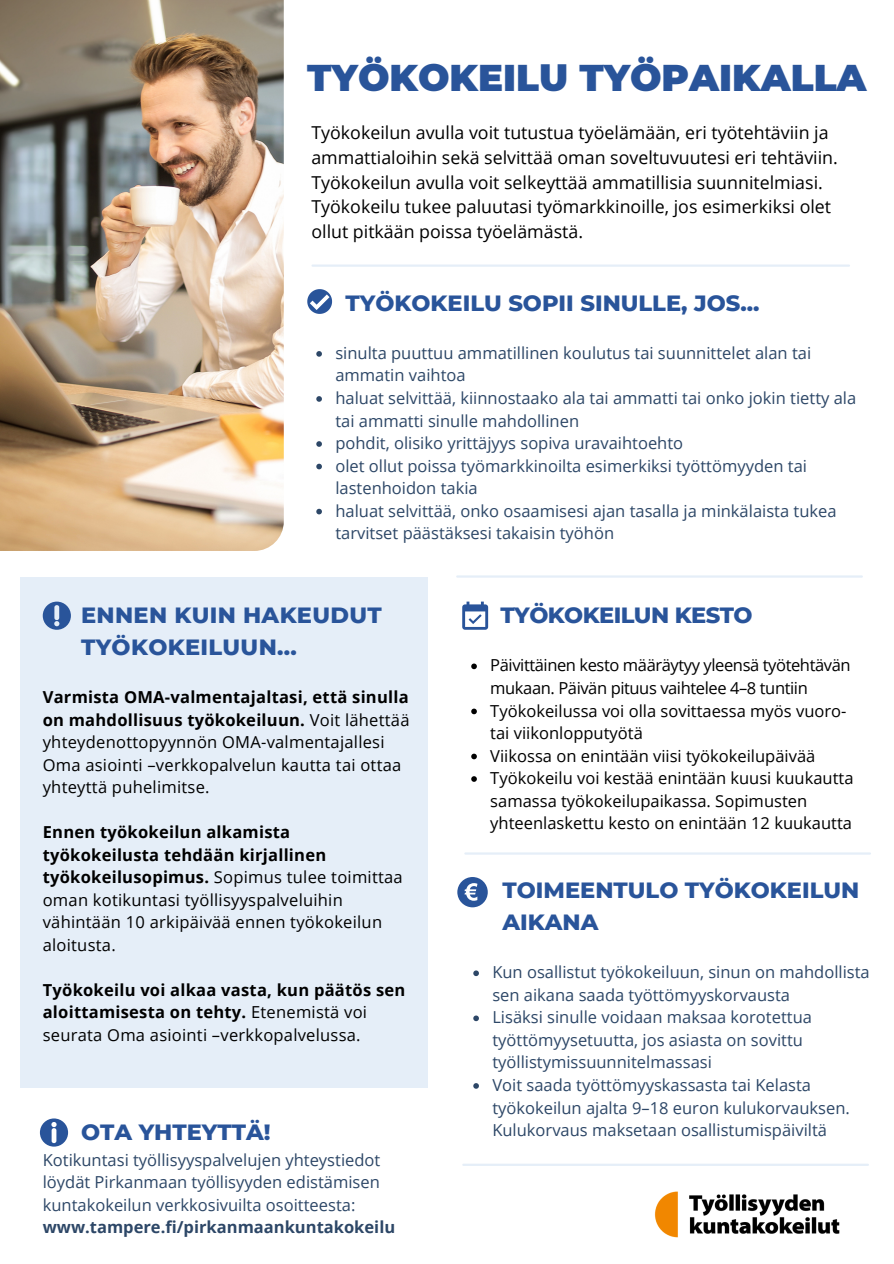
<style>
.page{position:relative;width:894px;height:1264px;background:#fff}
.page>*{position:absolute;margin:0;border:0;box-sizing:border-box;transform-origin:0 0}
.t1{font:900 37.2px "Montserrat";color:#29549a}
.t2{font:800 22.5px/31.5px "Montserrat";color:#29549a}
.t3{font:800 22.5px "Montserrat";letter-spacing:-.025em;color:#29549a}
.t4{font:17.85px/24.8px "Open Sans";color:#000}
.t5{font:16.5px/22.5px "Open Sans";color:#2d4767}
.t6{font:16.5px/22.5px "Open Sans";color:#000}
.t7{font:700 16.5px/22.5px "Open Sans";letter-spacing:.015em;color:#000}
.t8{font:16.5px/22.5px "Open Sans";letter-spacing:-.025em;color:#000}
.t9{font:700 16.5px "Open Sans";color:#2d4767}
.s1{font-weight:700}
.s2{font-weight:400}
</style>
<div class="page">
<img style="left:0;top:0;width:284px;height:551px">
<img style="left:654px;top:1191px;width:186px;height:47px">
<div style="left:20px;top:577px;width:408px;height:510px;background:#e5eef8"></div>
<svg style="left:316px;top:351px;width:6px;height:6px"></svg>
<svg style="left:316px;top:396px;width:6px;height:6px"></svg>
<svg style="left:316px;top:441px;width:6px;height:6px"></svg>
<svg style="left:316px;top:463px;width:6px;height:6px"></svg>
<svg style="left:316px;top:509px;width:6px;height:5px"></svg>
<svg style="left:307px;top:289px;width:25px;height:25px"></svg>
<svg style="left:43px;top:601px;width:28px;height:28px"></svg>
<svg style="left:462px;top:601px;width:26px;height:28px"></svg>
<svg style="left:473px;top:970px;width:6px;height:6px"></svg>
<svg style="left:473px;top:1015px;width:6px;height:6px"></svg>
<svg style="left:473px;top:1083px;width:6px;height:5px"></svg>
<hr style="left:312px;top:264px;width:536px;height:3px;background:#e5eef8">
<svg style="left:40px;top:1118px;width:28px;height:28px"></svg>
<hr style="left:463px;top:1163px;width:404px;height:2px;background:#e5eef8">
<hr style="left:465px;top:852px;width:404px;height:2px;background:#e5eef8">
<hr style="left:457px;top:575px;width:404px;height:2px;background:#e5eef8">
<div style="left:457px;top:877px;width:30px;height:30px;background:#29549a;border-radius:50%"></div>
<svg style="left:464px;top:883px;width:13px;height:17px"></svg>
<svg style="left:471px;top:663px;width:5px;height:6px"></svg>
<svg style="left:471px;top:708px;width:5px;height:6px"></svg>
<svg style="left:471px;top:753px;width:5px;height:6px"></svg>
<svg style="left:471px;top:776px;width:5px;height:5px"></svg>
<p class="t1" style="left:307px;top:55px;width:560px">TYÖKOKEILU TYÖPAIKALLA</p>
<p class="t4" style="left:311px;top:120px;width:528px">Työkokeilun avulla voit tutustua työelämään, eri työtehtäviin ja ammattialoihin sekä selvittää oman soveltuvuutesi eri tehtäviin.<br>Työkokeilun avulla voit selkeyttää ammatillisia suunnitelmiasi.<br>Työkokeilu tukee paluutasi työmarkkinoille, jos esimerkiksi olet ollut pitkään poissa työelämästä.</p>
<p class="t2" style="left:345px;top:287px;width:415px">TYÖKOKEILU SOPII SINULLE, JOS...</p>
<p class="t5" style="left:335px;top:341px;width:477px">sinulta puuttuu ammatillinen koulutus tai suunnittelet alan tai ammatin vaihtoa</p>
<p class="t5" style="left:335px;top:386px;width:522px">haluat selvittää, kiinnostaako ala tai ammatti tai onko jokin tietty ala tai ammatti sinulle mahdollinen</p>
<p class="t5" style="left:335px;top:431px;width:349px">pohdit, olisiko yrittäjyys sopiva uravaihtoehto</p>
<p class="t5" style="left:335px;top:454px;width:473px">olet ollut poissa työmarkkinoilta esimerkiksi työttömyyden tai lastenhoidon takia</p>
<p class="t5" style="left:335px;top:499px;width:502px">haluat selvittää, onko osaamisesi ajan tasalla ja minkälaista tukea tarvitset päästäksesi takaisin työhön</p>
<p class="t2" style="left:81px;top:599px;width:302px">ENNEN KUIN HAKEUDUT<br>TYÖKOKEILUUN...</p>
<p class="t6" style="left:43px;top:685px;width:368px"><span class="s1">Varmista OMA-valmentajaltasi, että sinulla on mahdollisuus työkokeiluun.</span> Voit lähettää yhteydenottopyynnön OMA-valmentajallesi Oma asiointi –verkkopalvelun kautta tai ottaa yhteyttä puhelimitse.</p>
<p class="t6" style="left:43px;top:820px;width:361px"><span class="s1">Ennen työkokeilun alkamista työkokeilusta tehdään kirjallinen työkokeilusopimus.</span> Sopimus tulee toimittaa oman kotikuntasi työllisyyspalveluihin vähintään 10 arkipäivää ennen työkokeilun aloitusta.</p>
<p class="t7" style="left:43px;top:978px;width:364px">Työkokeilu voi alkaa vasta, kun päätös sen aloittamisesta on tehty. <span class="s2">Etenemistä voi seurata Oma asiointi –verkkopalvelussa.</span></p>
<p class="t2" style="left:81px;top:1115px;width:191px">OTA YHTEYTTÄ!</p>
<p class="t5" style="left:43px;top:1148px;width:339px;text-align:justify">Kotikuntasi työllisyyspalvelujen yhteystiedot löydät Pirkanmaan työllisyyden edistämisen kuntakokeilun verkkosivuilta osoitteesta:</p>
<p class="t9" style="left:43px;top:1215px;width:354px">www.tampere.fi/pirkanmaankuntakokeilu</p>
<p class="t3" style="left:500px;top:601px;width:253px">TYÖKOKEILUN KESTO</p>
<p class="t8" style="left:490px;top:653px;width:362px">Päivittäinen kesto määräytyy yleensä työtehtävän mukaan. Päivän pituus vaihtelee 4–8 tuntiin</p>
<p class="t6" style="left:490px;top:698px;width:357px">Työkokeilussa voi olla sovittaessa myös vuoro&shy;tai viikonlopputyötä</p>
<p class="t6" style="left:490px;top:744px;width:326px">Viikossa on enintään viisi työkokeilupäivää</p>
<p class="t6" style="left:490px;top:766px;width:364px">Työkokeilu voi kestää enintään kuusi kuukautta samassa työkokeilupaikassa. Sopimusten yhteenlaskettu kesto on enintään 12 kuukautta</p>
<p class="t2" style="left:502px;top:874px;width:358px">TOIMEENTULO TYÖKOKEILUN<br>AIKANA</p>
<p class="t5" style="left:492px;top:960px;width:379px">Kun osallistut työkokeiluun, sinun on mahdollista sen aikana saada työttömyyskorvausta</p>
<p class="t5" style="left:492px;top:1005px;width:321px">Lisäksi sinulle voidaan maksaa korotettua työttömyysetuutta, jos asiasta on sovittu työllistymissuunnitelmassasi</p>
<p class="t5" style="left:492px;top:1073px;width:359px">Voit saada työttömyyskassasta tai Kelasta työkokeilun ajalta 9–18 euron kulukorvauksen.<br>Kulukorvaus maksetaan osallistumispäiviltä</p>
</div>
